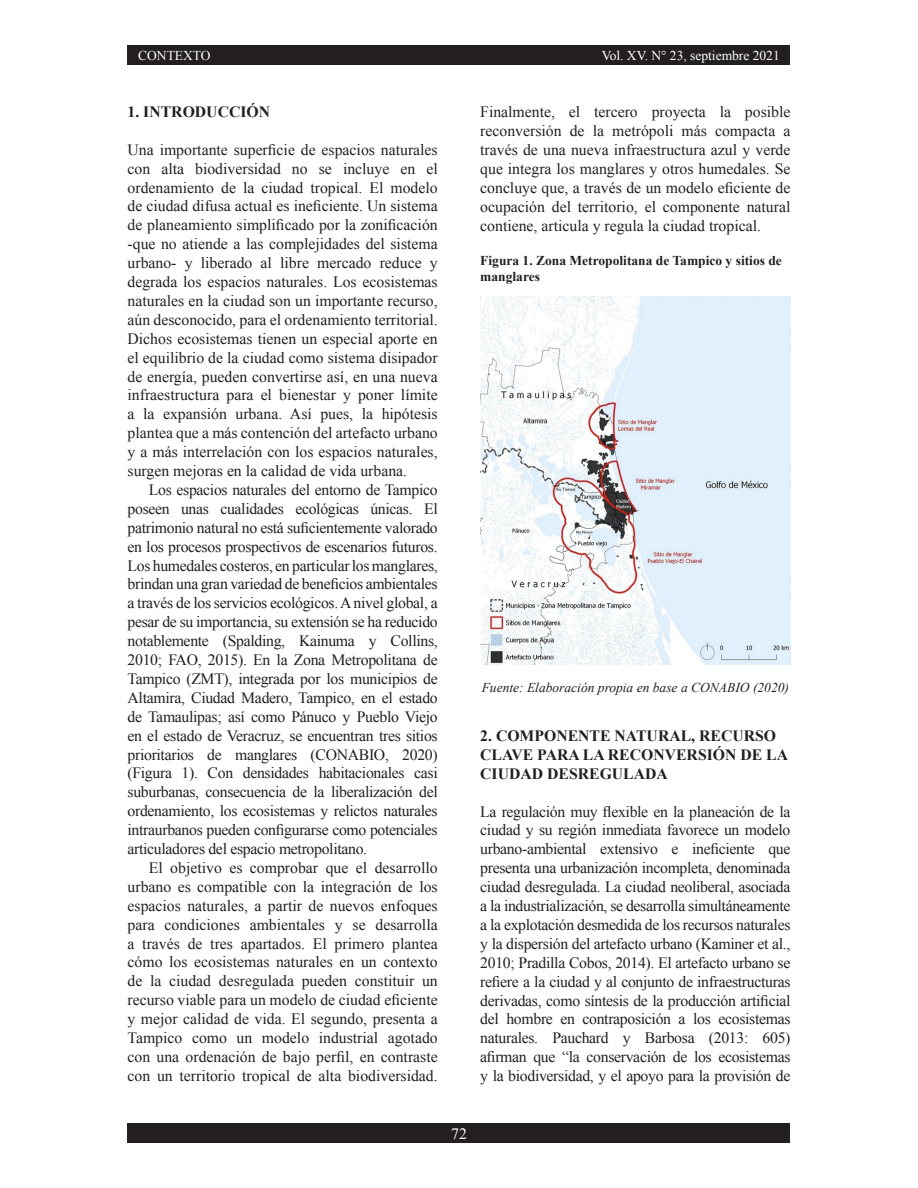
<style>
.page{position:relative;width:918px;height:1188px;background:#fff}
.page>*{position:absolute;margin:0;border:0;box-sizing:border-box;transform-origin:0 0}
.t1{font:15.75px/18.9px "Times New Roman";color:#231f20;text-align:justify}
.t2{font:700 15.75px/18.9px "Times New Roman";color:#231f20}
.t3{font:15.75px "Times New Roman";color:#fff}
.t4{font:700 13.5px/16.2px "Times New Roman";color:#231f20}
.t5{font:italic 13.5px "Times New Roman";color:#231f20}
.t6{font:13.5px "Times New Roman";color:#fff}
</style>
<div class="page">
<div style="left:128px;top:1124px;width:662px;height:19px;background:#231f20"></div>
<div style="left:128px;top:45px;width:662px;height:19px;background:#231f20"></div>
<img style="left:480px;top:296px;width:310px;height:368px">
<p class="t6" style="left:138px;top:47px;width:74px">CONTEXTO</p>
<p class="t6" style="left:602px;top:46px;width:180px">Vol. XV. N° 23, septiembre 2021</p>
<p class="t2" style="left:128px;top:102px;width:144px">1. INTRODUCCIÓN</p>
<p class="t1" style="left:128px;top:140px;width:312px">Una importante superficie de espacios naturales con alta biodiversidad no se incluye en el ordenamiento de la ciudad tropical. El modelo de ciudad difusa actual es ineficiente. Un sistema de planeamiento simplificado por la zonificación -que no atiende a las complejidades del sistema urbano- y liberado al libre mercado reduce y degrada los espacios naturales. Los ecosistemas naturales en la ciudad son un importante recurso, aún desconocido, para el ordenamiento territorial.<br>Dichos ecosistemas tienen un especial aporte en el equilibrio de la ciudad como sistema disipador de energía, pueden convertirse así, en una nueva infraestructura para el bienestar y poner límite a la expansión urbana. Así pues, la hipótesis plantea que a más contención del artefacto urbano y a más interrelación con los espacios naturales, surgen mejoras en la calidad de vida urbana.</p>
<p class="t1" style="left:128px;top:480px;width:312px;text-indent:21px">Los espacios naturales del entorno de Tampico poseen unas cualidades ecológicas únicas. El patrimonio natural no está suficientemente valorado en los procesos prospectivos de escenarios futuros.<br>Los humedales costeros, en particular los manglares, brindan una gran variedad de beneficios ambientales a través de los servicios ecológicos. A nivel global, a pesar de su importancia, su extensión se ha reducido notablemente (Spalding, Kainuma y Collins, 2010; FAO, 2015). En la Zona Metropolitana de Tampico (ZMT), integrada por los municipios de Altamira, Ciudad Madero, Tampico, en el estado de Tamaulipas; así como Pánuco y Pueblo Viejo en el estado de Veracruz, se encuentran tres sitios prioritarios de manglares (CONABIO, 2020) (Figura 1). Con densidades habitacionales casi suburbanas, consecuencia de la liberalización del ordenamiento, los ecosistemas y relictos naturales intraurbanos pueden configurarse como potenciales articuladores del espacio metropolitano.</p>
<p class="t1" style="left:128px;top:858px;width:312px;text-indent:21px">El objetivo es comprobar que el desarrollo urbano es compatible con la integración de los espacios naturales, a partir de nuevos enfoques para condiciones ambientales y se desarrolla a través de tres apartados. El primero plantea cómo los ecosistemas naturales en un contexto de la ciudad desregulada pueden constituir un recurso viable para un modelo de ciudad eficiente y mejor calidad de vida. El segundo, presenta a Tampico como un modelo industrial agotado con una ordenación de bajo perfil, en contraste con un territorio tropical de alta biodiversidad.</p>
<p class="t1" style="left:480px;top:102px;width:312px">Finalmente, el tercero proyecta la posible reconversión de la metrópoli más compacta a través de una nueva infraestructura azul y verde que integra los manglares y otros humedales. Se concluye que, a través de un modelo eficiente de ocupación del territorio, el componente natural contiene, articula y regula la ciudad tropical.</p>
<p class="t4" style="left:480px;top:252px;width:303px">Figura 1. Zona Metropolitana de Tampico y sitios de manglares</p>
<p class="t5" style="left:482px;top:678px;width:309px">Fuente: Elaboración propia en base a CONABIO (2020)</p>
<p class="t2" style="left:480px;top:726px;width:309px">2. COMPONENTE NATURAL, RECURSO<br>CLAVE PARA LA RECONVERSIÓN DE LA<br>CIUDAD DESREGULADA</p>
<p class="t1" style="left:480px;top:802px;width:312px">La regulación muy flexible en la planeación de la ciudad y su región inmediata favorece un modelo urbano-ambiental extensivo e ineficiente que presenta una urbanización incompleta, denominada ciudad desregulada. La ciudad neoliberal, asociada a la industrialización, se desarrolla simultáneamente a la explotación desmedida de los recursos naturales y la dispersión del artefacto urbano (Kaminer et al., 2010; Pradilla Cobos, 2014). El artefacto urbano se refiere a la ciudad y al conjunto de infraestructuras derivadas, como síntesis de la producción artificial del hombre en contraposición a los ecosistemas naturales. Pauchard y Barbosa (2013: 605) afirman que “la conservación de los ecosistemas y la biodiversidad, y el apoyo para la provisión de</p>
<p class="t3" style="left:451px;top:1123px;width:17px">72</p>
</div>
